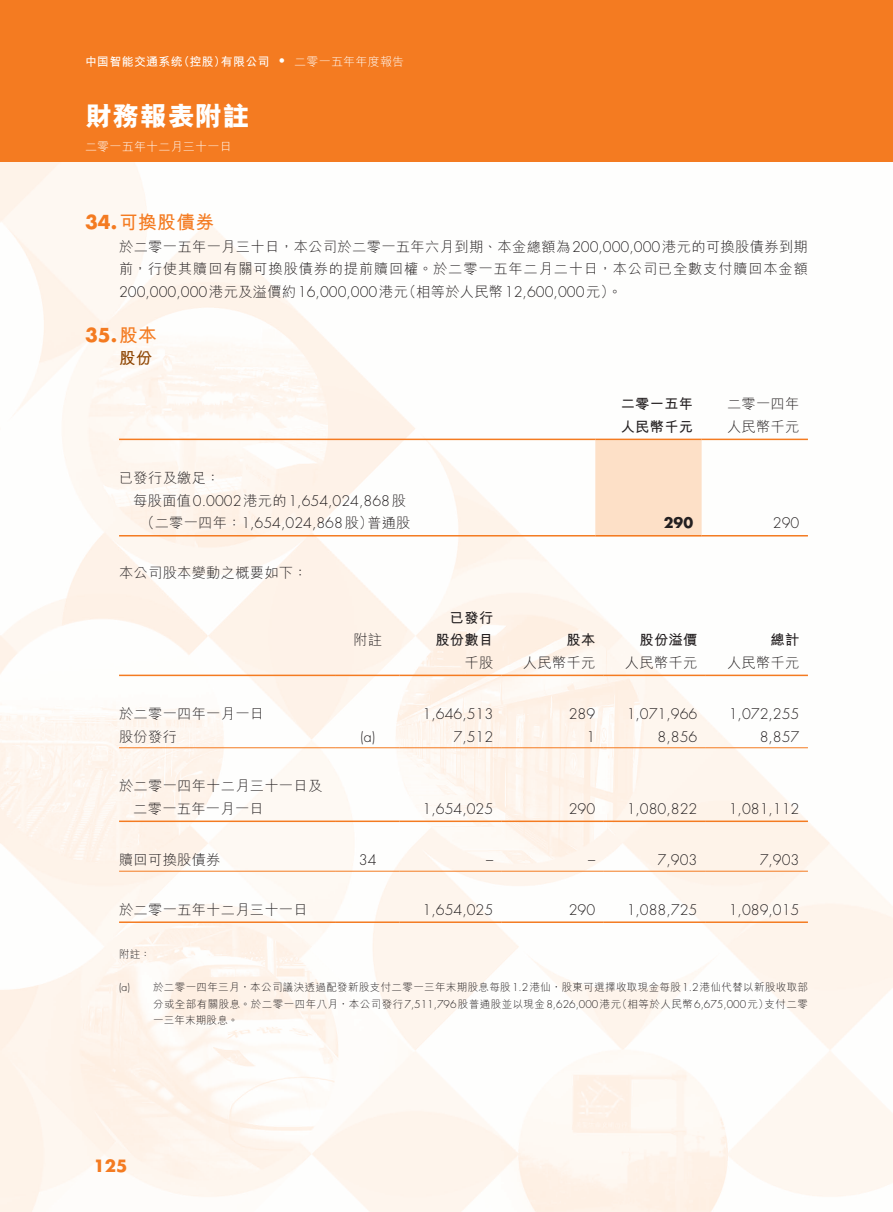
<style>
.page{position:relative;width:893px;height:1212px;background:#fff}
.page>*{position:absolute;margin:0;border:0;box-sizing:border-box;transform-origin:0 0}
.t1{font:800 27px "M Hei HK";letter-spacing:.02em;color:#fff}
._01_H1{font:700 18.75px "M Hei HK";letter-spacing:.02em;color:#f47b21}
._01_H1-2{font:700 18.75px "Futura Std";color:#f47b21}
.t2{font:700 16.5px "Futura Std";color:#f47b21}
._02_H2{font:700 16.5px "M Hei HK";color:#8d4400}
._50_Table_txt{font:300 14.25px "Futura Std";color:#231f20}
._50_Table_txt-2{font:300 14.25px "M Hei HK";letter-spacing:.02em;color:#231f20}
._00_txt{font:300 14.25px "M Hei HK";letter-spacing:.025em;color:#231f20}
._00_txt-2{font:300 14.25px "M Hei HK";letter-spacing:.055em;color:#231f20}
._00_txt-3{font:300 14.25px "Futura Std";color:#231f20}
._50_Table_txt-3{font:700 14.25px "M Hei HK";letter-spacing:.02em;color:#231f20}
._50_Table_txt-4{font:700 14.25px "Futura Std";color:#231f20}
.t3{font:300 12px "M Hei HK";letter-spacing:.02em;color:#fff}
.t4{font:700 12px "M Hei HKS";letter-spacing:.02em;color:#fff}
.t5{font:700 12px "Futura Std";color:#fff}
._06_Notes{font:300 10.5px/16.5px "M Hei HK";letter-spacing:.035em;color:#231f20}
._06_Notes-2{font:300 10.5px "Futura Std";color:#231f20}
.s1{font-family:"Futura Std"}
.s2{font-family:"M Hei HK"}
</style>
<div class="page">
<img style="left:0;top:162px;width:893px;height:1050px">
<div style="left:0;top:0;width:893px;height:162px;background:#f47b21"></div>
<div style="left:595px;top:440px;width:107px;height:95px;background:#fde0c7"></div>
<hr style="left:119px;top:439px;width:476px;height:1px;background:#f47b21">
<hr style="left:595px;top:439px;width:107px;height:1px;background:#f47b21">
<hr style="left:702px;top:439px;width:106px;height:1px;background:#f47b21">
<hr style="left:119px;top:535px;width:476px;height:1px;background:#f47b21">
<hr style="left:595px;top:535px;width:107px;height:1px;background:#f47b21">
<hr style="left:702px;top:535px;width:106px;height:1px;background:#f47b21">
<hr style="left:119px;top:675px;width:217px;height:1px;background:#f47b21">
<hr style="left:336px;top:675px;width:64px;height:1px;background:#f47b21">
<hr style="left:400px;top:675px;width:102px;height:1px;background:#f47b21">
<hr style="left:502px;top:675px;width:102px;height:1px;background:#f47b21">
<hr style="left:604px;top:675px;width:102px;height:1px;background:#f47b21">
<hr style="left:706px;top:675px;width:102px;height:1px;background:#f47b21">
<hr style="left:119px;top:747px;width:217px;height:1px;background:#f47b21">
<hr style="left:336px;top:747px;width:64px;height:1px;background:#f47b21">
<hr style="left:400px;top:747px;width:102px;height:1px;background:#f47b21">
<hr style="left:502px;top:747px;width:102px;height:1px;background:#f47b21">
<hr style="left:604px;top:747px;width:102px;height:1px;background:#f47b21">
<hr style="left:706px;top:747px;width:102px;height:1px;background:#f47b21">
<hr style="left:119px;top:820px;width:217px;height:2px;background:#f47b21">
<hr style="left:336px;top:820px;width:64px;height:2px;background:#f47b21">
<hr style="left:400px;top:820px;width:102px;height:2px;background:#f47b21">
<hr style="left:502px;top:820px;width:102px;height:2px;background:#f47b21">
<hr style="left:604px;top:820px;width:102px;height:2px;background:#f47b21">
<hr style="left:706px;top:820px;width:102px;height:2px;background:#f47b21">
<hr style="left:119px;top:871px;width:217px;height:1px;background:#f47b21">
<hr style="left:336px;top:871px;width:64px;height:1px;background:#f47b21">
<hr style="left:400px;top:871px;width:102px;height:1px;background:#f47b21">
<hr style="left:502px;top:871px;width:102px;height:1px;background:#f47b21">
<hr style="left:604px;top:871px;width:102px;height:1px;background:#f47b21">
<hr style="left:706px;top:871px;width:102px;height:1px;background:#f47b21">
<hr style="left:119px;top:921px;width:217px;height:2px;background:#f47b21">
<hr style="left:336px;top:921px;width:64px;height:2px;background:#f47b21">
<hr style="left:400px;top:921px;width:102px;height:2px;background:#f47b21">
<hr style="left:502px;top:921px;width:102px;height:2px;background:#f47b21">
<hr style="left:604px;top:921px;width:102px;height:2px;background:#f47b21">
<hr style="left:706px;top:921px;width:102px;height:2px;background:#f47b21">
<p class="t4" style="left:85px;top:53px;width:99px">中国智能交通系統</p>
<h1 class="t1" style="left:85px;top:103px;width:166px">財務報表附註</h1>
<p class="t4" style="left:178px;top:53px;width:50px">（控股）</p>
<p class="t4" style="left:221px;top:53px;width:50px">有限公司</p>
<p class="t5" style="left:278px;top:53px;width:10px">•</p>
<p class="t3" style="left:294px;top:55px;width:111px">二零一五年年度報告</p>
<p class="t3" style="left:85px;top:140px;width:148px">二零一五年十二月三十一日</p>
<p class="_01_H1" style="left:85px;top:209px;width:131px"><span class="s1">34.</span>可換股債券</p>
<p class="_00_txt" style="left:119px;top:239px;width:690px">於二零一五年一月三十日，本公司於二零一五年六月到期、本金總額為<span class="s1">200,000,000</span>港元的可換股債券到期</p>
<p class="_00_txt-2" style="left:119px;top:262px;width:690px">前，行使其贖回有關可換股債券的提前贖回權。於二零一五年二月二十日，本公司已全數支付贖回本金額</p>
<p class="_00_txt" style="left:402px;top:284px;width:221px">（相等於人民幣<span class="s1">12,600,000</span>元。(</p>
<p class="_00_txt-3" style="left:119px;top:283px;width:290px">200,000,000<span class="s2">港元及溢價約</span>16,000,000<span class="s2">港元</span></p>
<p class="_01_H1-2" style="left:85px;top:322px;width:73px">35.<span class="s2">股本</span></p>
<p class="_02_H2" style="left:119px;top:346px;width:35px">股份</p>
<p class="_50_Table_txt-3" style="left:621px;top:394px;width:74px">二零一五年</p>
<p class="_50_Table_txt-2" style="left:727px;top:397px;width:74px">二零一四年</p>
<p class="_50_Table_txt-3" style="left:621px;top:416px;width:74px">人民幣千元</p>
<p class="_50_Table_txt-2" style="left:727px;top:419px;width:74px">人民幣千元</p>
<p class="_50_Table_txt-2" style="left:119px;top:471px;width:103px">已發行及繳足：</p>
<p class="_50_Table_txt" style="left:133px;top:492px;width:274px"><span class="s2">每股面值</span>0.0002<span class="s2">港元的</span>1,654,024,868<span class="s2">股</span></p>
<p class="_50_Table_txt" style="left:140px;top:514px;width:234px"><span class="s2">（二零一四年：</span>1,654,024,868<span class="s2">股）</span></p>
<p class="_00_txt" style="left:119px;top:565px;width:190px">本公司股本變動之概要如下：</p>
<p class="_50_Table_txt-2" style="left:367px;top:516px;width:45px">普通股</p>
<p class="_50_Table_txt-4" style="left:664px;top:513px;width:31px">290</p>
<p class="_50_Table_txt" style="left:773px;top:514px;width:28px">290</p>
<p class="_50_Table_txt-3" style="left:450px;top:607px;width:45px">已發行</p>
<p class="_50_Table_txt-2" style="left:353px;top:633px;width:30px">附註</p>
<p class="_50_Table_txt-3" style="left:435px;top:630px;width:59px">股份數目</p>
<p class="_50_Table_txt-3" style="left:566px;top:630px;width:30px">股本</p>
<p class="_50_Table_txt-3" style="left:639px;top:630px;width:59px">股份溢價</p>
<p class="_50_Table_txt-3" style="left:771px;top:630px;width:30px">總計</p>
<p class="_50_Table_txt-2" style="left:464px;top:655px;width:30px">千股</p>
<p class="_50_Table_txt-2" style="left:523px;top:655px;width:74px">人民幣千元</p>
<p class="_50_Table_txt-2" style="left:625px;top:655px;width:74px">人民幣千元</p>
<p class="_50_Table_txt-2" style="left:727px;top:655px;width:74px">人民幣千元</p>
<p class="_50_Table_txt-2" style="left:119px;top:707px;width:147px">於二零一四年一月一日</p>
<p class="_50_Table_txt" style="left:423px;top:705px;width:72px">1,646,513</p>
<p class="_50_Table_txt" style="left:569px;top:705px;width:28px">289</p>
<p class="_50_Table_txt" style="left:627px;top:705px;width:72px">1,071,966</p>
<p class="_50_Table_txt" style="left:729px;top:705px;width:72px">1,072,255</p>
<p class="_50_Table_txt-2" style="left:119px;top:729px;width:59px">股份發行</p>
<p class="_50_Table_txt-2" style="left:119px;top:779px;width:205px">於二零一四年十二月三十一日及</p>
<p class="_50_Table_txt" style="left:360px;top:728px;width:16px">(a(</p>
<p class="_50_Table_txt" style="left:453px;top:728px;width:41px">7,512</p>
<p class="_50_Table_txt" style="left:586px;top:728px;width:10px">1</p>
<p class="_50_Table_txt" style="left:658px;top:728px;width:41px">8,856</p>
<p class="_50_Table_txt" style="left:760px;top:728px;width:41px">8,857</p>
<p class="_50_Table_txt-2" style="left:133px;top:801px;width:132px">二零一五年一月一日</p>
<p class="_50_Table_txt" style="left:423px;top:800px;width:72px">1,654,025</p>
<p class="_50_Table_txt" style="left:569px;top:800px;width:28px">290</p>
<p class="_50_Table_txt" style="left:627px;top:800px;width:72px">1,080,822</p>
<p class="_50_Table_txt" style="left:729px;top:800px;width:72px">1,081,112</p>
<p class="_50_Table_txt-2" style="left:119px;top:853px;width:103px">贖回可換股債券</p>
<p class="_50_Table_txt" style="left:359px;top:851px;width:19px">34</p>
<p class="_50_Table_txt" style="left:486px;top:851px;width:9px">–</p>
<p class="_50_Table_txt" style="left:588px;top:851px;width:9px">–</p>
<p class="_50_Table_txt" style="left:658px;top:851px;width:41px">7,903</p>
<p class="_50_Table_txt" style="left:760px;top:851px;width:41px">7,903</p>
<p class="_50_Table_txt-2" style="left:119px;top:902px;width:190px">於二零一五年十二月三十一日</p>
<p class="_06_Notes" style="left:119px;top:946px;width:33px">附註：</p>
<p class="_06_Notes" style="left:153px;top:979px;width:656px">於二零一四年三月，本公司議決透過配發新股支付二零一三年末期股息每股<span class="s1">1.2</span>港仙，股東可選擇收取現金每股<span class="s1">1.2</span>港仙代替以新股收取部</p>
<p class="_50_Table_txt" style="left:423px;top:901px;width:72px">1,654,025</p>
<p class="_50_Table_txt" style="left:569px;top:901px;width:28px">290</p>
<p class="_50_Table_txt" style="left:627px;top:901px;width:72px">1,088,725</p>
<p class="_50_Table_txt" style="left:729px;top:901px;width:72px">1,089,015</p>
<p class="_06_Notes-2" style="left:119px;top:981px;width:12px">)a(</p>
<p class="_06_Notes" style="left:617px;top:995px;width:153px">（相等於人民幣<span class="s1">6,675,000</span>元）</p>
<p class="_06_Notes" style="left:765px;top:995px;width:45px">支付二零</p>
<p class="_06_Notes" style="left:153px;top:995px;width:470px">分或全部有關股息。於二零一四年八月，本公司發行<span class="s1">7,511,796</span>股普通股並以現金<span class="s1">8,626,000</span>港元一三年末期股息。</p>
<p class="t2" style="left:94px;top:1155px;width:35px">125</p>
</div>
